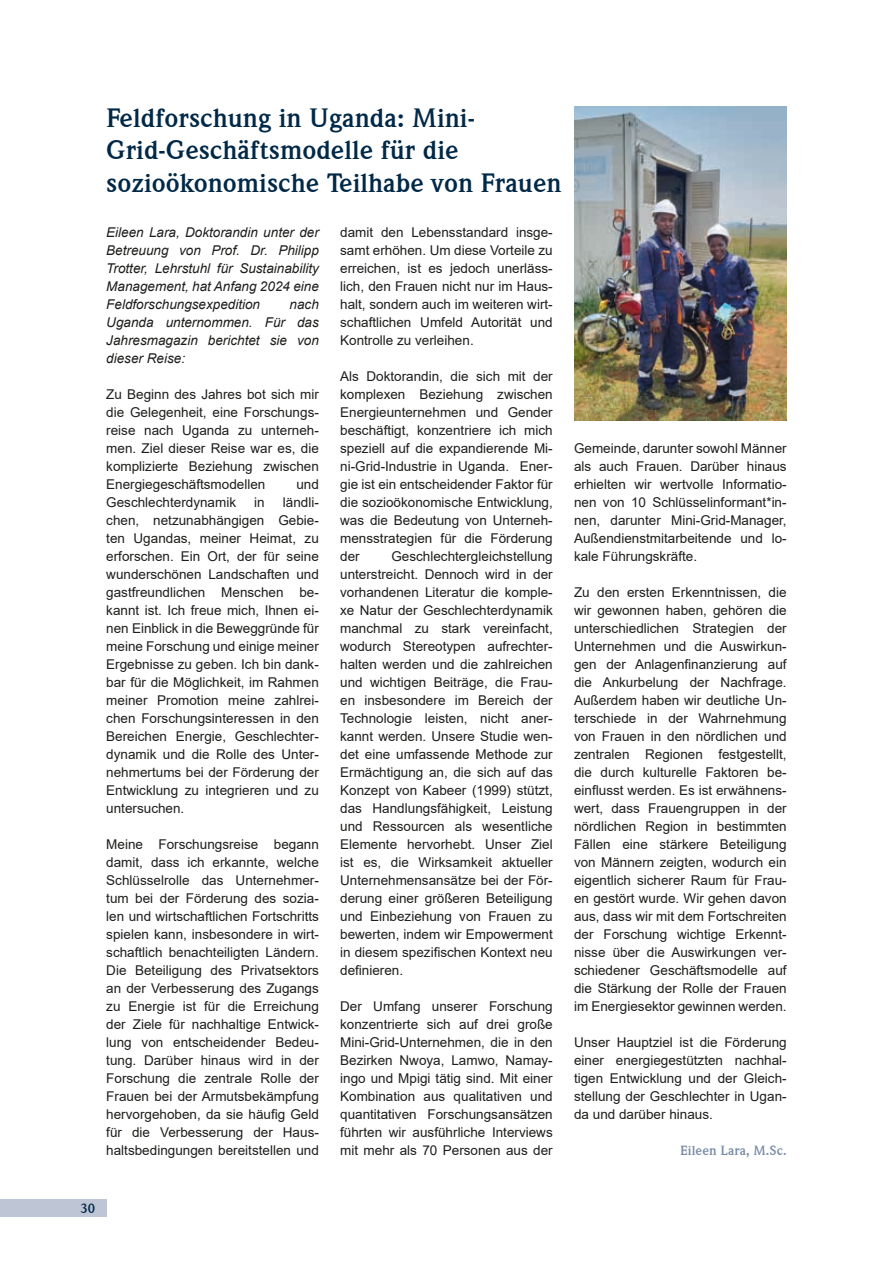
<style>
.page{position:relative;width:893px;height:1263px;background:#fff}
.page>*{position:absolute;margin:0;border:0;box-sizing:border-box;transform-origin:0 0}
.t1{font:700 27px/32.4px "Weidemann IT Cby BT";color:#002847}
.t2{font:13.5px/18px "Arial";color:#1d1d1b;text-align:justify}
.t3{font:italic 13.5px/18px "Arial";color:#1d1d1b;text-align:justify}
.t4{font:700 13.5px "Weidemann IT Cby BT";color:#798ba6}
.t5{font:700 13.5px "Weidemann IT Cby BT";color:#002847}
</style>
<div class="page">
<div style="left:0;top:1199px;width:106px;height:17px;background:#bec6d6"></div>
<img style="left:574px;top:106px;width:213px;height:315px">
<h1 class="t1" style="left:106px;top:101px;width:457px">Feldforschung in Uganda: Mini-<br>Grid-Geschäftsmodelle für die sozioökonomische Teilhabe von Frauen</h1>
<p class="t3" style="left:106px;top:224px;width:214px">Eileen Lara, Doktorandin unter der Betreuung von Prof. Dr. Philipp Trotter, Lehrstuhl für Sustainability Management, hat Anfang 2024 eine Feldforschungsexpedition</p>
<p class="t2" style="left:340px;top:223px;width:214px">damit den Lebensstandard insge&shy;samt erhöhen. Um diese Vorteile zu erreichen, ist es jedoch unerläss&shy;lich, den Frauen nicht nur im Haus&shy;halt, sondern auch im weiteren wirt&shy;schaftlichen Umfeld Autorität und Kontrolle zu verleihen.</p>
<p class="t2" style="left:340px;top:367px;width:214px">Als Doktorandin, die sich mit der komplexen Beziehung zwischen Energieunternehmen und Gender beschäftigt, konzentriere ich mich speziell auf die expandierende Mi&shy;ni-Grid-Industrie in Uganda. Ener&shy;gie ist ein entscheidender Faktor für die sozioökonomische Entwicklung, was die Bedeutung von Unterneh&shy;mensstrategien für die Förderung der</p>
<p class="t3" style="left:106px;top:296px;width:214px;text-indent:183px">nach Uganda unternommen. Für das Jahresmagazin berichtet sie von dieser Reise:</p>
<p class="t2" style="left:106px;top:385px;width:214px">Zu Beginn des Jahres bot sich mir die Gelegenheit, eine Forschungs&shy;reise nach Uganda zu unterneh&shy;men. Ziel dieser Reise war es, die komplizierte Beziehung zwischen Energiegeschäftsmodellen</p>
<p class="t2" style="left:296px;top:475px;width:24px">und</p>
<p class="t2" style="left:106px;top:493px;width:131px">Geschlechterdynamik</p>
<p class="t2" style="left:254px;top:493px;width:12px">in</p>
<p class="t2" style="left:106px;top:493px;width:214px;text-indent:177px">ländli&shy;chen, netzunabhängigen Gebie&shy;ten Ugandas, meiner Heimat, zu erforschen. Ein Ort, der für seine wunderschönen Landschaften und gastfreundlichen Menschen be&shy;kannt ist. Ich freue mich, Ihnen ei&shy;nen Einblick in die Beweggründe für meine Forschung und einige meiner Ergebnisse zu geben. Ich bin dank&shy;bar für die Möglichkeit, im Rahmen meiner Promotion meine zahlrei&shy;chen Forschungsinteressen in den Bereichen Energie, Geschlechter&shy;dynamik und die Rolle des Unter&shy;nehmertums bei der Förderung der Entwicklung zu integrieren und zu untersuchen.</p>
<p class="t2" style="left:106px;top:835px;width:214px;text-align:left">Meine Forschungsreise begann damit, dass ich erkannte, welche Schlüsselrolle das Unternehmer&shy;tum bei der Förderung des sozia&shy;len und wirtschaftlichen Fortschritts spielen kann, insbesondere in wirt&shy;schaftlich benachteiligten Ländern.<br>Die Beteiligung des Privatsektors an der Verbesserung des Zugangs zu Energie ist für die Erreichung der Ziele für nachhaltige Entwick&shy;lung von entscheidender Bedeu&shy;tung. Darüber hinaus wird in der Forschung die zentrale Rolle der Frauen bei der Armutsbekämpfung hervorgehoben, da sie häufig Geld für die Verbesserung der Haus&shy;haltsbedingungen bereitstellen und</p>
<p class="t2" style="left:340px;top:547px;width:214px;text-indent:51px">Geschlechtergleichstellung unterstreicht. Dennoch wird in der vorhandenen Literatur die komple&shy;xe Natur der Geschlechterdynamik manchmal zu stark vereinfacht, wodurch Stereotypen aufrechter&shy;halten werden und die zahlreichen und wichtigen Beiträge, die Frau&shy;en insbesondere im Bereich der Technologie leisten, nicht aner&shy;kannt werden. Unsere Studie wen&shy;det eine umfassende Methode zur Ermächtigung an, die sich auf das Konzept von Kabeer (1999) stützt, das Handlungsfähigkeit, Leistung und Ressourcen als wesentliche Elemente hervorhebt. Unser Ziel ist es, die Wirksamkeit aktueller Unternehmensansätze bei der För&shy;derung einer größeren Beteiligung und Einbeziehung von Frauen zu bewerten, indem wir Empowerment in diesem spezifischen Kontext neu definieren.</p>
<p class="t2" style="left:340px;top:997px;width:214px">Der Umfang unserer Forschung konzentrierte sich auf drei große Mini-Grid-Unternehmen, die in den Bezirken Nwoya, Lamwo, Namay&shy;ingo und Mpigi tätig sind. Mit einer Kombination aus qualitativen und quantitativen Forschungsansätzen führten wir ausführliche Interviews mit mehr als 70 Personen aus der</p>
<p class="t2" style="left:574px;top:439px;width:214px">Gemeinde, darunter sowohl Männer als auch Frauen. Darüber hinaus erhielten wir wertvolle Informatio&shy;nen von 10 Schlüsselinformant*in&shy;nen, darunter Mini-Grid-Manager, Außendienstmitarbeitende und lo&shy;kale Führungskräfte.</p>
<p class="t2" style="left:574px;top:583px;width:214px;text-align:left">Zu den ersten Erkenntnissen, die wir gewonnen haben, gehören die unterschiedlichen Strategien der Unternehmen und die Auswirkun&shy;gen der Anlagenfinanzierung auf die Ankurbelung der Nachfrage.<br>Außerdem haben wir deutliche Un&shy;terschiede in der Wahrnehmung von Frauen in den nördlichen und zentralen Regionen festgestellt, die durch kulturelle Faktoren be&shy;einflusst werden. Es ist erwähnens&shy;wert, dass Frauengruppen in der nördlichen Region in bestimmten Fällen eine stärkere Beteiligung von Männern zeigten, wodurch ein eigentlich sicherer Raum für Frau&shy;en gestört wurde. Wir gehen davon aus, dass wir mit dem Fortschreiten der Forschung wichtige Erkennt&shy;nisse über die Auswirkungen ver&shy;schiedener Geschäftsmodelle auf die Stärkung der Rolle der Frauen im Energiesektor gewinnen werden.</p>
<p class="t2" style="left:574px;top:1033px;width:214px">Unser Hauptziel ist die Förderung einer energiegestützten nachhal&shy;tigen Entwicklung und der Gleich&shy;stellung der Geschlechter in Ugan&shy;da und darüber hinaus.</p>
<p class="t4" style="left:680px;top:1142px;width:108px">Eileen Lara, M.Sc.</p>
<p class="t5" style="left:80px;top:1200px;width:16px">30</p>
</div>
